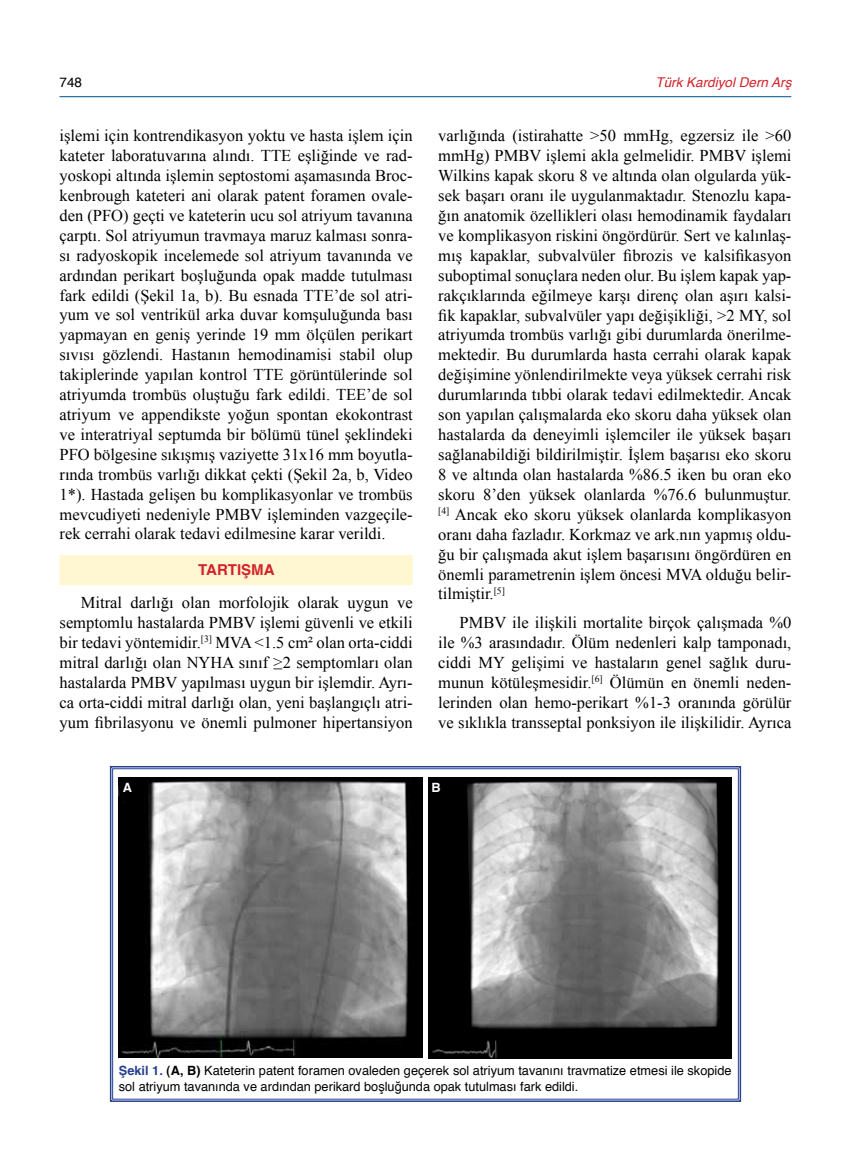
<style>
.page{position:relative;width:851px;height:1170px;background:#fff}
.page>*{position:absolute;margin:0;border:0;box-sizing:border-box;transform-origin:0 0}
.t1{font:16.5px/20px "Times New Roman";color:#000;text-align:justify}
.t2{font:700 15px "Helvetica";color:#d2232a}
.t3{font:italic 13.5px "Helvetica";color:#d2232a}
.t4{font:13.5px "Helvetica";color:#000}
.t5{font:12.75px/16.5px "Helvetica";color:#000}
.t6{font:700 12.75px "Helvetica";color:#fff}
.s1{font-weight:700;color:#25408f}
.s2{font-weight:700}
</style>
<div class="page">
<div style="left:60px;top:555px;width:352px;height:30px;background:#fff6d2"></div>
<hr style="left:59px;top:96px;width:732px;height:1px;background:#00508a">
<svg style="left:109px;top:766px;width:632px;height:336px"></svg>
<p class="t4" style="left:60px;top:73px;width:24px">748</p>
<p class="t3" style="left:655px;top:71px;width:137px">Türk Kardiyol Dern Arş</p>
<p class="t1" style="left:60px;top:125px;width:354px">işlemi için kontrendikasyon yoktu ve hasta işlem için kateter laboratuvarına alındı. TTE eşliğinde ve rad&shy;yoskopi altında işlemin septostomi aşamasında Broc&shy;kenbrough kateteri ani olarak patent foramen ovale&shy;den (PFO) geçti ve kateterin ucu sol atriyum tavanına çarptı. Sol atriyumun travmaya maruz kalması sonra&shy;sı radyoskopik incelemede sol atriyum tavanında ve ardından perikart boşluğunda opak madde tutulması fark edildi (Şekil 1a, b). Bu esnada TTE’de sol atri&shy;yum ve sol ventrikül arka duvar komşuluğunda bası yapmayan en geniş yerinde 19 mm ölçülen perikart sıvısı gözlendi. Hastanın hemodinamisi stabil olup takiplerinde yapılan kontrol TTE görüntülerinde sol atriyumda trombüs oluştuğu fark edildi. TEE’de sol atriyum ve appendikste yoğun spontan ekokontrast ve interatriyal septumda bir bölümü tünel şeklindeki PFO bölgesine sıkışmış vaziyette 31x16 mm boyutla&shy;rında trombüs varlığı dikkat çekti (Şekil 2a, b, Video 1*). Hastada gelişen bu komplikasyonlar ve trombüs mevcudiyeti nedeniyle PMBV işleminden vazgeçile&shy;rek cerrahi olarak tedavi edilmesine karar verildi.</p>
<p class="t2" style="left:198px;top:560px;width:78px">TARTIŞMA</p>
<p class="t1" style="left:60px;top:592px;width:354px;text-indent:21px">Mitral darlığı olan morfolojik olarak uygun ve semptomlu hastalarda PMBV işlemi güvenli ve etkili bir tedavi yöntemidir.<sup>[3]</sup> MVA &lt;1.5 cm² olan orta-ciddi mitral darlığı olan NYHA sınıf ≥2 semptomları olan hastalarda PMBV yapılması uygun bir işlemdir. Ayrı&shy;ca orta-ciddi mitral darlığı olan, yeni başlangıçlı atri&shy;yum fibrilasyonu ve önemli pulmoner hipertansiyon</p>
<p class="t1" style="left:438px;top:125px;width:354px">varlığında (istirahatte &gt;50 mmHg, egzersiz ile &gt;60 mmHg) PMBV işlemi akla gelmelidir. PMBV işlemi Wilkins kapak skoru 8 ve altında olan olgularda yük&shy;sek başarı oranı ile uygulanmaktadır. Stenozlu kapa&shy;ğın anatomik özellikleri olası hemodinamik faydaları ve komplikasyon riskini öngördürür. Sert ve kalınlaş&shy;mış kapaklar, subvalvüler fibrozis ve kalsifikasyon suboptimal sonuçlara neden olur. Bu işlem kapak yap&shy;rakçıklarında eğilmeye karşı direnç olan aşırı kalsi&shy;fik kapaklar, subvalvüler yapı değişikliği, &gt;2 MY, sol atriyumda trombüs varlığı gibi durumlarda önerilme&shy;mektedir. Bu durumlarda hasta cerrahi olarak kapak değişimine yönlendirilmekte veya yüksek cerrahi risk durumlarında tıbbi olarak tedavi edilmektedir. Ancak son yapılan çalışmalarda eko skoru daha yüksek olan hastalarda da deneyimli işlemciler ile yüksek başarı sağlanabildiği bildirilmiştir. İşlem başarısı eko skoru 8 ve altında olan hastalarda %86.5 iken bu oran eko skoru 8’den yüksek olanlarda %76.6 bulunmuştur. <sup>[4]</sup> Ancak eko skoru yüksek olanlarda komplikasyon oranı daha fazladır. Korkmaz ve ark.nın yapmış oldu&shy;ğu bir çalışmada akut işlem başarısını öngördüren en önemli parametrenin işlem öncesi MVA olduğu belir&shy;tilmiştir.<sup>[5]</sup></p>
<p class="t1" style="left:438px;top:612px;width:354px;text-indent:21px">PMBV ile ilişkili mortalite birçok çalışmada %0 ile %3 arasındadır. Ölüm nedenleri kalp tamponadı, ciddi MY gelişimi ve hastaların genel sağlık duru&shy;munun kötüleşmesidir.<sup>[6]</sup> Ölümün en önemli neden&shy;lerinden olan hemo-perikart %1-3 oranında görülür ve sıklıkla transseptal ponksiyon ile ilişkilidir. Ayrıca</p>
<p class="t6" style="left:123px;top:778px;width:11px">A</p>
<p class="t6" style="left:431px;top:778px;width:11px">B</p>
<p class="t5" style="left:119px;top:1062px;width:614px"><span class="s1">Şekil 1.</span> <span class="s2">(A, B)</span> Kateterin patent foramen ovaleden geçerek sol atriyum tavanını travmatize etmesi ile skopide sol atriyum tavanında ve ardından perikard boşluğunda opak tutulması fark edildi.</p>
</div>
